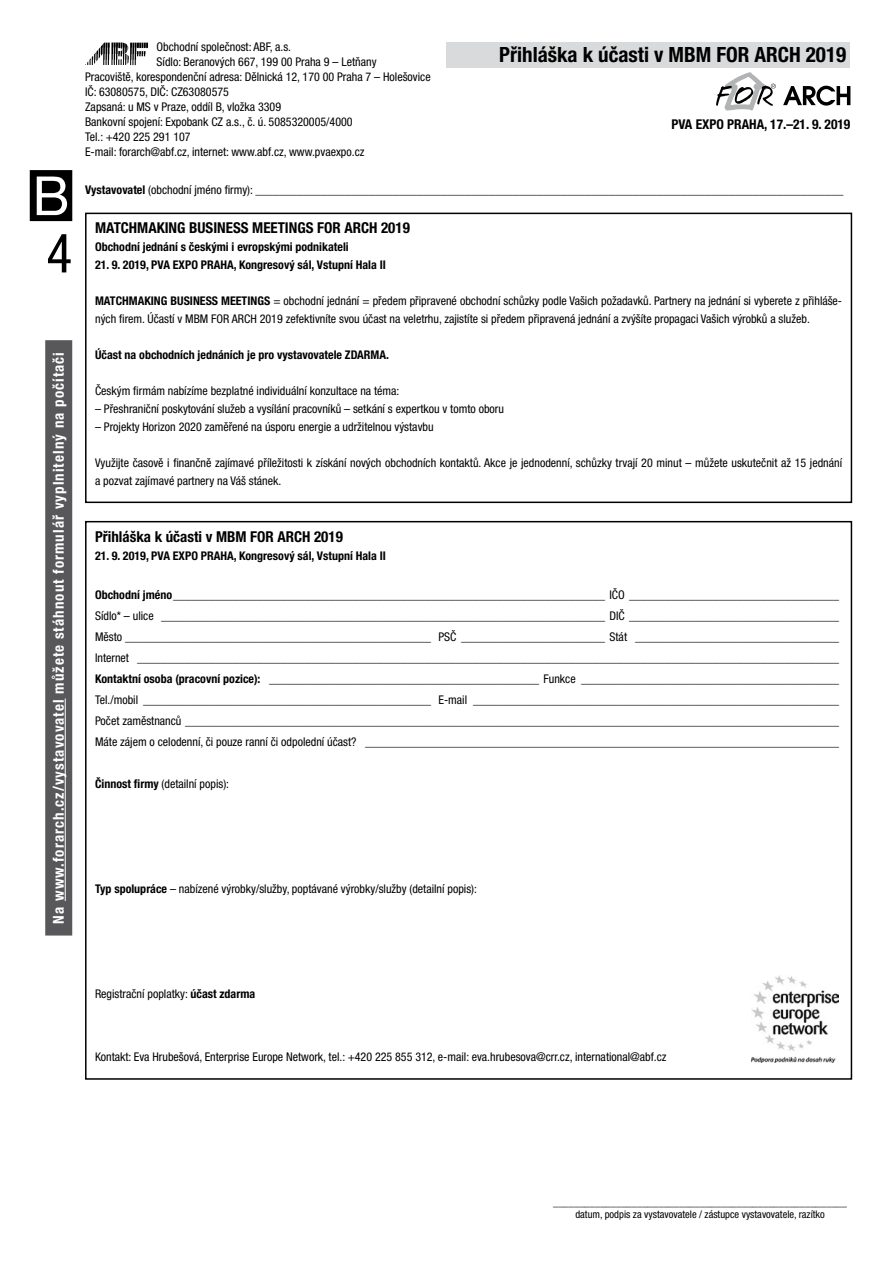
<style>
.page{position:relative;width:893px;height:1263px;background:#fff}
.page>*{position:absolute;margin:0;border:0;box-sizing:border-box;transform-origin:0 0}
.t1{font:54px "Helvetica Neue LT Pro";color:#fff}
.t2{font:condensed 54px "Helvetica Neue LT Pro";color:#000}
.t3{font:700 condensed 21px "Helvetica Neue LT Pro";color:#000}
.t4{font:700 condensed 15px "Helvetica Neue LT Pro";letter-spacing:.07em;color:#fff}
.t5{font:700 condensed 15px "Helvetica Neue LT Pro";color:#000}
.t6{font:700 condensed 13.5px "Helvetica Neue LT Pro";color:#000}
.t7{font:condensed 12px/21px "Helvetica Neue LT Pro";color:#000}
.t8{font:700 condensed 12px "Helvetica Neue LT Pro";color:#000}
.t9{font:condensed 10.5px/12px "Helvetica Neue LT Pro";color:#000;text-align:center}
.s1{font-weight:700}
</style>
<div class="page">
<div style="left:45px;top:340px;width:27px;height:595px;background:#58585a"></div>
<hr style="left:65px;top:698px;width:1px;height:203px;background:#fff">
<div style="left:30px;top:170px;width:42px;height:51px;background:#000"></div>
<svg style="left:716px;top:72px;width:60px;height:39px"></svg>
<svg style="left:783px;top:86px;width:67px;height:20px"></svg>
<svg style="left:85px;top:42px;width:63px;height:23px"></svg>
<div style="left:446px;top:43px;width:404px;height:25px;background:#d9dadb"></div>
<div style="left:85px;top:213px;width:767px;height:290px;border:2px solid #000"></div>
<img style="left:752px;top:976px;width:86px;height:86px">
<h1 class="t1" style="left:33px;top:164px;width:38px">B</h1>
<h1 class="t2" style="left:46px;top:222px;width:27px">4</h1>
<p class="t4" style="left:49px;top:924px;width:573px;rotate:-90deg">Na www.forarch.cz/vystavovatel můžete stáhnout formulář vyplnitelný na počítači</p>
<p class="t7" style="left:157px;top:36px;width:136px">Obchodní společnost: ABF, a.s.</p>
<p class="t7" style="left:157px;top:51px;width:221px">Sídlo: Beranových 667, 199 00 Praha 9 – Letňany</p>
<p class="t7" style="left:85px;top:66px;width:347px">Pracoviště, korespondenční adresa: Dělnická 12, 170 00 Praha 7 – Holešovice</p>
<p class="t7" style="left:85px;top:81px;width:145px">IČ: 63080575, DIČ: CZ63080575</p>
<p class="t7" style="left:85px;top:96px;width:198px">Zapsaná: u MS v Praze, oddíl B, vložka 3309</p>
<p class="t7" style="left:85px;top:111px;width:269px">Bankovní spojení: Expobank CZ a.s., č. ú. 5085320005/4000</p>
<p class="t7" style="left:85px;top:126px;width:107px">Tel.: +420 225 291 107</p>
<p class="t7" style="left:85px;top:141px;width:281px">E-mail: forarch@abf.cz, internet: www.abf.cz, www.pvaexpo.cz</p>
<h2 class="t3" style="left:499px;top:42px;width:348px">Přihláška k účasti v MBM FOR ARCH 2019</h2>
<p class="t6" style="left:671px;top:116px;width:181px">PVA EXPO PRAHA, 17.–21. 9. 2019</p>
<p class="t7" style="left:85px;top:179px;width:760px"><span class="s1">Vystavovatel</span> (obchodní jméno firmy): __________________________________________________________________________________________________</p>
<p class="t5" style="left:95px;top:219px;width:316px">MATCHMAKING BUSINESS MEETINGS FOR ARCH 2019</p>
<p class="t8" style="left:95px;top:240px;width:255px">Obchodní jednání s českými i evropskými podnikateli</p>
<p class="t8" style="left:95px;top:258px;width:292px">21. 9. 2019, PVA EXPO PRAHA, Kongresový sál, Vstupní Hala II</p>
<p class="t7" style="left:95px;top:292px;width:749px;line-height:18px"><span class="s1">MATCHMAKING BUSINESS MEETINGS</span> = obchodní jednání = předem připravené obchodní schůzky podle Vašich požadavků. Partnery na jednání si vyberete z přihláše&shy;ných firem. Účastí v MBM FOR ARCH 2019 zefektivníte svou účast na veletrhu, zajistíte si předem připravená jednání a zvýšíte propagaci Vašich výrobků a služeb.</p>
<p class="t8" style="left:95px;top:348px;width:295px">Účast na obchodních jednáních je pro vystavovatele ZDARMA.</p>
<p class="t7" style="left:95px;top:380px;width:306px">Českým firmám nabízíme bezplatné individuální konzultace na téma:</p>
<p class="t7" style="left:95px;top:398px;width:410px">– Přeshraniční poskytování služeb a vysílání pracovníků – setkání s expertkou v tomto oboru</p>
<p class="t7" style="left:95px;top:416px;width:340px">– Projekty Horizon 2020 zaměřené na úsporu energie a udržitelnou výstavbu</p>
<p class="t7" style="left:95px;top:454px;width:749px;line-height:18px">Využijte časově i finančně zajímavé příležitosti k získání nových obchodních kontaktů. Akce je jednodenní, schůzky trvají 20 minut – můžete uskutečnit až 15 jednání a pozvat zajímavé partnery na Váš stánek.</p>
<p class="t5" style="left:95px;top:527px;width:249px">Přihláška k účasti v MBM FOR ARCH 2019</p>
<p class="t8" style="left:95px;top:548px;width:292px">21. 9. 2019, PVA EXPO PRAHA, Kongresový sál, Vstupní Hala II</p>
<p class="t7" style="left:95px;top:584px;width:745px;text-align:justify"><span class="s1">Obchodní jméno</span>________________________________________________________________________ IČO ___________________________________ Sídlo* – ulice __________________________________________________________________________ DIČ ___________________________________ Město ___________________________________________________ PSČ ________________________ Stát __________________________________ Internet _____________________________________________________________________________________________________________________ <span class="s1">Kontaktní osoba (pracovní pozice):</span> _____________________________________________ Funkce ___________________________________________ Tel./mobil ________________________________________________ E-mail _____________________________________________________________ Počet zaměstnanců _____________________________________________________________________________________________________________ Máte zájem o celodenní, či pouze ranní či odpolední účast? _______________________________________________________________________________</p>
<p class="t7" style="left:95px;top:773px;width:136px"><span class="s1">Činnost firmy</span> (detailní popis):</p>
<p class="t7" style="left:95px;top:878px;width:383px"><span class="s1">Typ spolupráce</span> – nabízené výrobky/služby, poptávané výrobky/služby (detailní popis):</p>
<p class="t7" style="left:95px;top:983px;width:162px">Registrační poplatky: <span class="s1">účast zdarma</span></p>
<p class="t7" style="left:95px;top:1046px;width:573px">Kontakt: Eva Hrubešová, Enterprise Europe Network, tel.: +420 225 855 312, e-mail: eva.hrubesova@crr.cz, international@abf.cz</p>
<p class="t9" style="left:553px;top:1196px;width:296px">________________________________________________________ datum, podpis za vystavovatele / zástupce vystavovatele, razítko</p>
</div>
